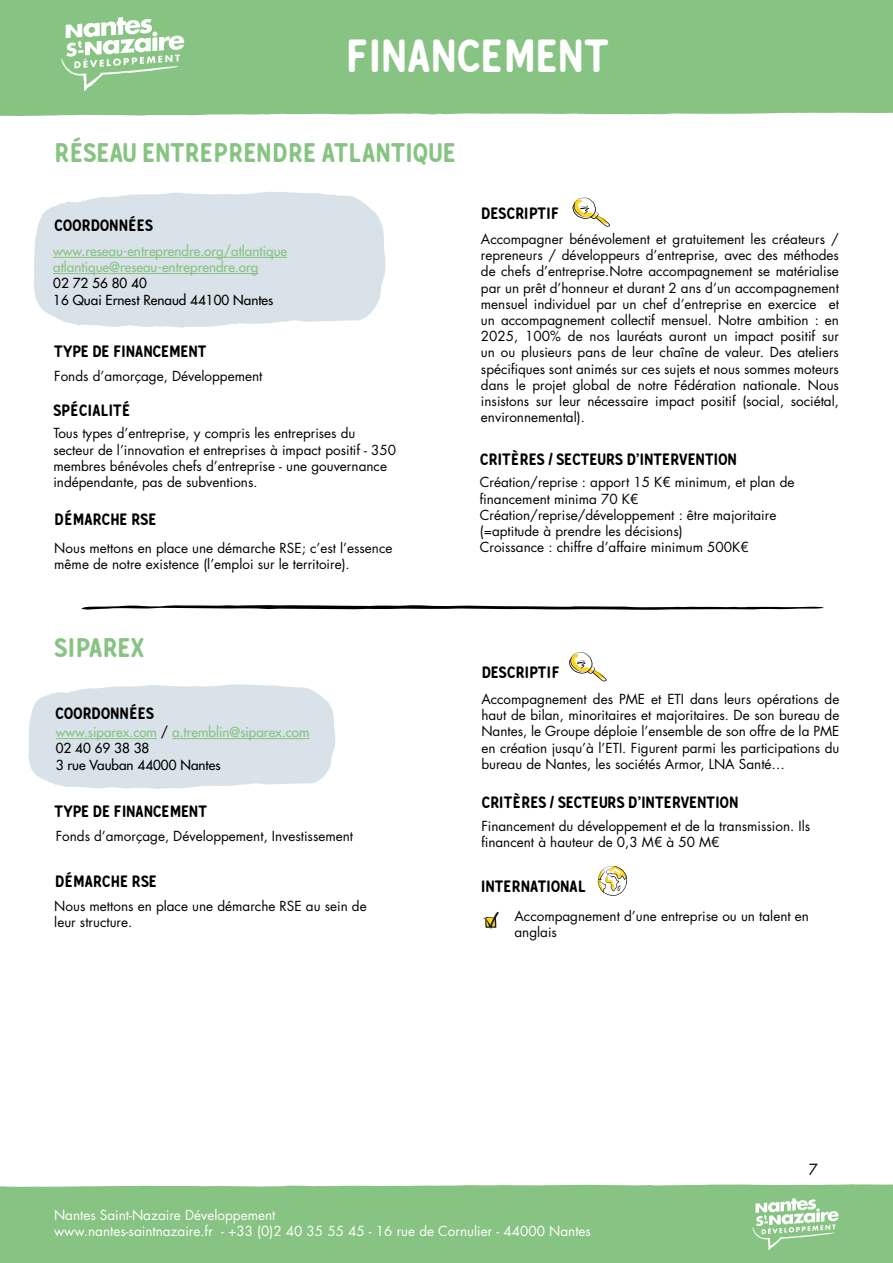
<style>
.page{position:relative;width:893px;height:1263px;background:#fff}
.page>*{position:absolute;margin:0;border:0;box-sizing:border-box;transform-origin:0 0}
.t1{font:46.5px "Gunnar";color:#fff}
.t2{font:27px "Gunnar";color:#87c382}
.t3{font:16.5px "Gunnar";color:#000}
.t4{font:15px "Futura Std";color:#000}
.t5{font:13.5px/16.2px "Futura Std";color:#000}
.t6{font:500 13.5px/16.2px "Futura Std";color:#87c382}
.t7{font:13.5px/16.2px "Futura Std";color:#fff}
.t8{font:500 13.5px/16.2px "Futura Std";color:#000}
.s1{color:#000}
</style>
<div class="page">
<div style="left:0;top:1184px;width:893px;height:79px;background:#87c382"></div>
<svg style="left:752px;top:1198px;width:87px;height:52px"></svg>
<svg style="left:34px;top:191px;width:351px;height:137px;background:#dbe4ea"></svg>
<hr style="left:53px;top:257px;width:234px;height:1px;background:#87c382">
<hr style="left:53px;top:273px;width:205px;height:1px;background:#87c382">
<svg style="left:572px;top:198px;width:38px;height:29px"></svg>
<svg style="left:81px;top:605px;width:743px;height:5px"></svg>
<div style="left:0;top:0;width:893px;height:116px;background:#87c382"></div>
<svg style="left:61px;top:17px;width:123px;height:74px"></svg>
<svg style="left:28px;top:684px;width:307px;height:105px;background:#dbe4ea"></svg>
<hr style="left:56px;top:738px;width:101px;height:1px;background:#87c382">
<hr style="left:172px;top:738px;width:137px;height:1px;background:#87c382">
<svg style="left:569px;top:652px;width:38px;height:29px"></svg>
<svg style="left:483px;top:912px;width:16px;height:17px"></svg>
<svg style="left:598px;top:866px;width:29px;height:30px"></svg>
<h1 class="t1" style="left:345px;top:27px;width:265px">FINANCEMENT</h1>
<h2 class="t2" style="left:54px;top:136px;width:404px">RÉSEAU ENTREPRENDRE ATLANTIQUE</h2>
<p class="t3" style="left:54px;top:215px;width:100px">COORDONNÉES</p>
<p class="t6" style="left:53px;top:243px;width:235px">www.reseau-entreprendre.org/atlantique atlantique@reseau-entreprendre.org</p>
<p class="t8" style="left:53px;top:275px;width:222px">02 72 56 80 40<br>16 Quai Ernest Renaud 44100 Nantes</p>
<p class="t3" style="left:54px;top:341px;width:154px">TYPE DE FINANCEMENT</p>
<p class="t5" style="left:54px;top:368px;width:210px">Fonds d’amorçage, Développement</p>
<p class="t3" style="left:53px;top:400px;width:79px">SPÉCIALITÉ</p>
<p class="t5" style="left:53px;top:426px;width:344px">Tous types d’entreprise, y compris les entreprises du secteur de l’innovation et entreprises à impact positif - 350 membres bénévoles chefs d’entreprise - une gouvernance indépendante, pas de subventions.</p>
<p class="t3" style="left:54px;top:509px;width:104px">DÉMARCHE RSE</p>
<p class="t5" style="left:54px;top:540px;width:340px">Nous mettons en place une démarche RSE; c’est l’essence même de notre existence (l’emploi sur le territoire).</p>
<p class="t3" style="left:481px;top:203px;width:80px">DESCRIPTIF</p>
<p class="t5" style="left:481px;top:231px;width:360px;text-align:justify">Accompagner bénévolement et gratuitement les créateurs / repreneurs / développeurs d’entreprise, avec des méthodes de chefs d’entreprise.Notre accompagnement se matérialise par un prêt d’honneur et durant 2 ans d’un accompagnement mensuel individuel par un chef d’entreprise en exercice et un accompagnement collectif mensuel. Notre ambition : en 2025, 100% de nos lauréats auront un impact positif sur un ou plusieurs pans de leur chaîne de valeur. Des ateliers spécifiques sont animés sur ces sujets et nous sommes moteurs dans le projet global de notre Fédération nationale. Nous insistons sur leur nécessaire impact positif (social, sociétal, environnemental).</p>
<p class="t3" style="left:480px;top:449px;width:259px">CRITÈRES / SECTEURS D’INTERVENTION</p>
<p class="t5" style="left:480px;top:475px;width:316px">Création/reprise : apport 15 K€ minimum, et plan de financement minima 70 K€ Création/reprise/développement : être majoritaire (=aptitude à prendre les décisions)<br>Croissance : chiffre d’affaire minimum 500K€</p>
<h2 class="t2" style="left:55px;top:631px;width:91px">SIPAREX</h2>
<p class="t3" style="left:55px;top:703px;width:100px">COORDONNÉES</p>
<p class="t6" style="left:56px;top:724px;width:255px">www.siparex.com <span class="s1">/</span> a.tremblin@siparex.com<br><span class="s1">02 40 69 38 38<br>3 rue Vauban 44000 Nantes</span></p>
<p class="t3" style="left:55px;top:801px;width:154px">TYPE DE FINANCEMENT</p>
<p class="t5" style="left:56px;top:828px;width:299px">Fonds d’amorçage, Développement, Investissement</p>
<p class="t3" style="left:481px;top:662px;width:80px">DESCRIPTIF</p>
<p class="t5" style="left:481px;top:691px;width:360px;text-align:justify">Accompagnement des PME et ETI dans leurs opérations de haut de bilan, minoritaires et majoritaires. De son bureau de Nantes, le Groupe déploie l’ensemble de son offre de la PME en création jusqu’à l’ETI. Figurent parmi les participations du bureau de Nantes, les sociétés Armor, LNA Santé…</p>
<p class="t3" style="left:481px;top:792px;width:259px">CRITÈRES / SECTEURS D’INTERVENTION</p>
<p class="t5" style="left:481px;top:818px;width:330px">Financement du développement et de la transmission. Ils financent à hauteur de 0,3 M€ à 50 M€</p>
<p class="t3" style="left:55px;top:871px;width:104px">DÉMARCHE RSE</p>
<p class="t3" style="left:481px;top:876px;width:106px">INTERNATIONAL</p>
<p class="t5" style="left:54px;top:898px;width:314px">Nous mettons en place une démarche RSE au sein de leur structure.</p>
<p class="t5" style="left:514px;top:908px;width:296px">Accompagnement d’une entreprise ou un talent en anglais</p>
<p class="t7" style="left:54px;top:1207px;width:538px">Nantes Saint-Nazaire Développement<br>www.nantes-saintnazaire.fr - +33 (0)2 40 35 55 45 - 16 rue de Cornulier - 44000 Nantes</p>
<p class="t4" style="left:809px;top:1160px;width:11px">7</p>
</div>
